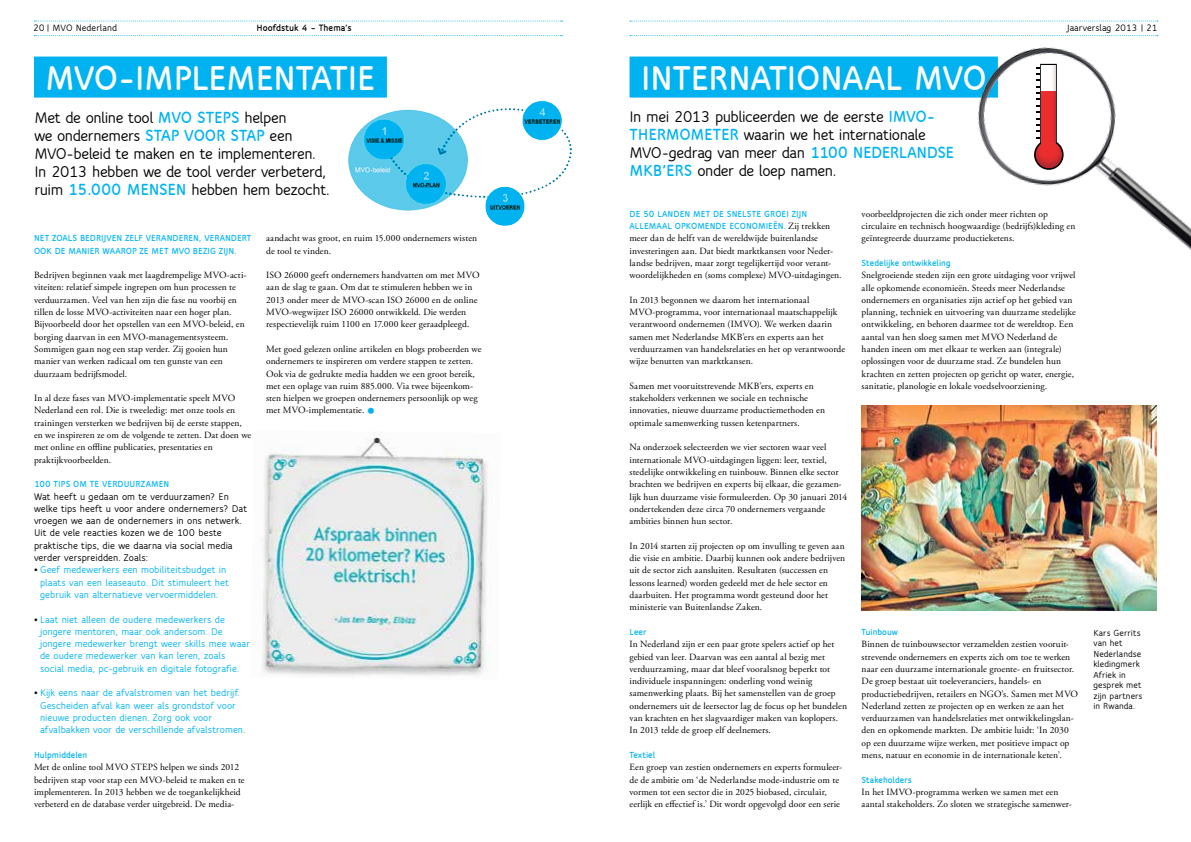
<style>
.page{position:relative;width:1191px;height:842px;background:#fff}
.page>*{position:absolute;margin:0;border:0;box-sizing:border-box;transform-origin:0 0}
.t1{font:800 37.3px "Speak TF";letter-spacing:-.02em;color:#fff}
.t2{font:21.5px "Adobe Garamond Pro";color:#00b3f0}
.t3{font:800 17.4px "Speak TF";color:#00b3f0}
.t4{font:700 16.7px/18px "Speak TF";letter-spacing:-.03em;color:#000}
.t5{font:700 10.5px/12.3px "Speak TF";color:#00b3f0}
.t6{font:700 10.5px/12.3px "Speak TF";color:#000}
.t7{font:700 10px "Speak TF";color:#000}
.t8{font:800 10px "Speak TF";letter-spacing:.005em;color:#000}
.t9{font:9.5px/12.3px "Adobe Garamond Pro";letter-spacing:.005em;color:#000}
.t10{font:800 9.5px/12.3px "Speak TF";letter-spacing:.005em;color:#00b3f0}
.t11{font:700 9.5px/10.5px "Speak TF";letter-spacing:.005em;color:#000}
.s1{font-weight:800;font-size:17.4px;color:#00b3f0}
.s2{font-family:"Adobe Garamond Pro";font-weight:400;font-size:9.5px;color:#000}
.s3{font-family:"Speak TF";font-weight:800;color:#00b3f0}
</style>
<div class="page">
<svg style="left:630px;top:21px;width:528px;height:1px"></svg>
<svg style="left:35px;top:21px;width:527px;height:1px"></svg>
<svg style="left:630px;top:35px;width:528px;height:1px"></svg>
<svg style="left:35px;top:35px;width:527px;height:1px"></svg>
<div style="left:34px;top:57px;width:353px;height:41px;background:#00b3f0"></div>
<div style="left:629px;top:57px;width:369px;height:41px;background:#00b3f0"></div>
<img style="left:262px;top:432px;width:230px;height:244px">
<img style="left:963px;top:36px;width:228px;height:214px">
<div style="left:1034px;top:58px;width:32px;height:113px;background:#fff"></div>
<svg style="left:1034px;top:64px;width:29px;height:106px"></svg>
<svg style="left:1041px;top:90px;width:14px;height:53px"></svg>
<svg style="left:1035px;top:141px;width:27px;height:27px"></svg>
<svg style="left:1041px;top:65px;width:14px;height:25px"></svg>
<img style="left:861px;top:405px;width:295px;height:205px">
<img style="left:327px;top:96px;width:245px;height:130px">
<p class="t7" style="left:33px;top:22px;width:85px">20 | MVO Nederland</p>
<p class="t7" style="left:1067px;top:22px;width:92px">Jaarverslag 2013 | 21</p>
<h1 class="t1" style="left:45px;top:56px;width:332px">MVO- IMPLEMENTATIE</h1>
<h1 class="t1" style="left:640px;top:56px;width:347px">INTERNATIONAAL MVO</h1>
<h3 class="t4" style="left:34px;top:109px;width:172px">Met de online tool <span class="s1">MVO STEPS</span></h3>
<p class="t8" style="left:256px;top:22px;width:97px">HOOFDSTUK 4 – THEMA’S</p>
<h3 class="t4" style="left:34px;top:109px;width:297px;text-indent:210px">helpen<br>we ondernemers <span class="s1">STAP VOO R STAP</span> een<br>MVO-beleid te maken en te implementeren.<br>In 2013 hebben we de tool verder verbeterd, ruim <span class="s1">15.000 MEN SEN</span> hebben hem bezocht.</h3>
<h3 class="t4" style="left:629px;top:108px;width:304px">In mei 2013 publiceerden we de eerste <span class="s1">I MVO-</span></h3>
<h3 class="t4" style="left:629px;top:126px;width:326px;text-indent:75px"><span class="s1">ETER</span> waarin we het internationale<br>MVO-gedrag van meer dan <span class="s1">1100 NEDERLAN DSE<br>MKB’ERS</span> onder de loep namen.</h3>
<h3 class="t3" style="left:629px;top:125px;width:50px">TH ERMOM</h3>
<p class="t10" style="left:34px;top:232px;width:219px">NET ZOALS BEDRIJVEN ZELF VERAN DEREN, VERAN DERT<br>OO K DE MAN IER WAARO P ZE MET MVO BEZIG ZIJN .</p>
<p class="t9" style="left:34px;top:269px;width:214px">Bedrijven beginnen vaak met laagdrempelige MVO-acti&shy;viteiten: relatief simpele ingrepen om hun processen te verduurzamen. Veel van hen zijn die fase nu voorbij en tillen de losse MVO-activiteiten naar een hoger plan.<br>Bijvoorbeeld door het opstellen van een MVO-beleid, en borging daarvan in een MVO-managementsysteem.<br>Sommigen gaan nog een stap verder. Zij gooien hun manier van werken radicaal om ten gunste van een duurzaam bedrijfsmodel.</p>
<p class="t9" style="left:34px;top:392px;width:219px">In al deze fases van MVO-implementatie speelt MVO Nederland een rol. Die is tweeledig: met onze tools en trainingen versterken we bedrijven bij de eerste stappen, en we inspireren ze om de volgende te zetten. Dat doen we met online en offline publicaties, presentaties en praktijkvoorbeelden.</p>
<p class="t10" style="left:34px;top:478px;width:135px">100 TIPS OM TE VERDUURZAMEN</p>
<p class="t6" style="left:34px;top:490px;width:215px">Wat heeft u gedaan om te verduurzamen? En welke tips heeft u voor andere ondernemers? Dat vroegen we aan de ondernemers in ons netwerk.<br>Uit de vele reacties kozen we de 100 beste praktische tips, die we daarna via social media verder verspreidden. Zoals:</p>
<p class="t5" style="left:34px;top:564px;width:196px;text-align:center"><span class="s2">•</span> Geef medewerkers een mobiliteitsbudget in plaats van een leaseauto. Dit stimuleert het gebruik van alternatieve vervoermiddelen.</p>
<p class="t5" style="left:40px;top:613px;width:211px;text-indent:-6px"><span class="s2">•</span> Laat niet alleen de oudere medewerkers de jongere mentoren, maar ook andersom. De jongere medewerker brengt weer skills mee waar de oudere medewerker van kan leren, zoals social media, pc-gebruik en digitale fotografie.</p>
<p class="t5" style="left:40px;top:687px;width:207px;text-indent:-6px"><span class="s2">•</span> Kijk eens naar de afvalstromen van het bedrijf.<br>Gescheiden afval kan weer als grondstof voor nieuwe producten dienen. Zorg ook voor afvalbakken voor de verschillende afvalstromen.</p>
<p class="t10" style="left:34px;top:748px;width:55px">HULPMIDDELEN</p>
<p class="t9" style="left:34px;top:761px;width:212px">Met de online tool MVO STEPS helpen we sinds 2012 bedrijven stap voor stap een MVO-beleid te maken en te implementeren. In 2013 hebben we de toegankelijkheid verbeterd en de database verder uitgebreid. De media-</p>
<p class="t9" style="left:266px;top:232px;width:212px">aandacht was groot, en ruim 15.000 ondernemers wisten de tool te vinden.</p>
<p class="t9" style="left:266px;top:269px;width:215px">ISO 26000 geeft ondernemers handvatten om met MVO aan de slag te gaan. Om dat te stimuleren hebben we in 2013 onder meer de MVO-scan ISO 26000 en de online MVO-wegwijzer ISO 26000 ontwikkeld. Die werden respectievelijk ruim 1100 en 17.000 keer geraadpleegd.</p>
<p class="t9" style="left:266px;top:343px;width:217px">Met goed gelezen online artikelen en blogs probeerden we ondernemers te inspireren om verdere stappen te zetten.<br>Ook via de gedrukte media hadden we een groot bereik, met een oplage van ruim 885.000. Via twee bijeenkom&shy;sten hielpen we groepen ondernemers persoonlijk op weg met MVO-implementatie.</p>
<h2 class="t2" style="left:367px;top:399px;width:10px">•</h2>
<p class="t10" style="left:629px;top:207px;width:178px">DE 50 LAN DEN MET DE SN ELSTE GROEI ZIJN<br>ALLEMAAL O PKOM EN DE ECONOM</p>
<p class="t9" style="left:629px;top:220px;width:213px;text-indent:136px"><span class="s3">IEËN .</span> Zij trekken meer dan de helft van de wereldwijde buitenlandse investeringen aan. Dat biedt marktkansen voor Neder&shy;landse bedrijven, maar zorgt tegelijkertijd voor verant&shy;woordelijkheden en (soms complexe) MVO-uitdagingen.</p>
<p class="t9" style="left:629px;top:294px;width:217px">In 2013 begonnen we daarom het internationaal MVO-programma, voor internationaal maatschappelijk verantwoord ondernemen (IMVO). We werken daarin samen met Nederlandse MKB’ers en experts aan het verduurzamen van handelsrelaties en het op verantwoorde wijze benutten van marktkansen.</p>
<p class="t9" style="left:629px;top:380px;width:197px">Samen met vooruitstrevende MKB’ers, experts en stakeholders verkennen we sociale en technische innovaties, nieuwe duurzame productiemethoden en optimale samenwerking tussen ketenpartners.</p>
<p class="t9" style="left:629px;top:442px;width:219px">Na onderzoek selecteerden we vier sectoren waar veel internationale MVO-uitdagingen liggen: leer, textiel, stedelijke ontwikkeling en tuinbouw. Binnen elke sector brachten we bedrijven en experts bij elkaar, die gezamen&shy;lijk hun duurzame visie formuleerden. Op 30 januari 2014 ondertekenden deze circa 70 ondernemers vergaande ambities binnen hun sector.</p>
<p class="t9" style="left:629px;top:540px;width:217px">In 2014 starten zij projecten op om invulling te geven aan die visie en ambitie. Daarbij kunnen ook andere bedrijven uit de sector zich aansluiten. Resultaten (successen en lessons learned) worden gedeeld met de hele sector en daarbuiten. Het programma wordt gesteund door het ministerie van Buitenlandse Zaken.</p>
<p class="t10" style="left:629px;top:626px;width:19px">LEER</p>
<p class="t9" style="left:629px;top:638px;width:219px">In Nederland zijn er een paar grote spelers actief op het gebied van leer. Daarvan was een aantal al bezig met verduurzaming, maar dat bleef vooralsnog beperkt tot individuele inspanningen: onderling vond weinig samenwerking plaats. Bij het samenstellen van de groep ondernemers uit de leersector lag de focus op het bundelen van krachten en het slagvaardiger maken van koplopers.<br>In 2013 telde de groep elf deelnemers.</p>
<p class="t10" style="left:629px;top:749px;width:27px">TEXTIEL</p>
<p class="t9" style="left:629px;top:761px;width:214px">Een groep van zestien ondernemers en experts formuleer&shy;de de ambitie om ‘de Nederlandse mode-industrie om te vormen tot een sector die in 2025 biobased, circulair, eerlijk en effectief is.’ Dit wordt opgevolgd door een serie</p>
<p class="t9" style="left:861px;top:208px;width:215px">voorbeeldprojecten die zich onder meer richten op circulaire en technisch hoogwaardige (bedrijfs)kleding en geïntegreerde duurzame productieketens.</p>
<p class="t10" style="left:861px;top:257px;width:91px">STEDELIJKE ONTWIKKELING</p>
<p class="t9" style="left:861px;top:269px;width:216px">Snelgroeiende steden zijn een grote uitdaging voor vrijwel alle opkomende economieën. Steeds meer Nederlandse ondernemers en organisaties zijn actief op het gebied van planning, techniek en uitvoering van duurzame stedelijke ontwikkeling, en behoren daarmee tot de wereldtop. Een aantal van hen sloeg samen met MVO Nederland de handen ineen om met elkaar te werken aan (integrale) oplossingen voor de duurzame stad. Ze bundelen hun krachten en zetten projecten op gericht op water, energie, sanitatie, planologie en lokale voedselvoorziening.</p>
<p class="t10" style="left:861px;top:626px;width:38px">TUINBOUW</p>
<p class="t9" style="left:861px;top:638px;width:218px">Binnen de tuinbouwsector verzamelden zestien vooruit&shy;strevende ondernemers en experts zich om toe te werken naar een duurzame internationale groente- en fruitsector.<br>De groep bestaat uit toeleveranciers, handels- en productiebedrijven, retailers en NGO’s. Samen met MVO Nederland zetten ze projecten op en werken ze aan het verduurzamen van handelsrelaties met ontwikkelingslan&shy;den en opkomende markten. De ambitie luidt: ‘In 2030 op een duurzame wijze werken, met positieve impact op mens, natuur en economie in de internationale keten’.</p>
<p class="t10" style="left:861px;top:773px;width:52px">STAKEHOLDERS</p>
<p class="t9" style="left:861px;top:786px;width:212px">In het IMVO-programma werken we samen met een aantal stakeholders. Zo sloten we strategische samenwer-</p>
<p class="t11" style="left:1093px;top:627px;width:51px">Kars Gerrits van het<br>Nederlandse kledingmerk<br>Afriek in gesprek met zijn partners in Rwanda.</p>
</div>
